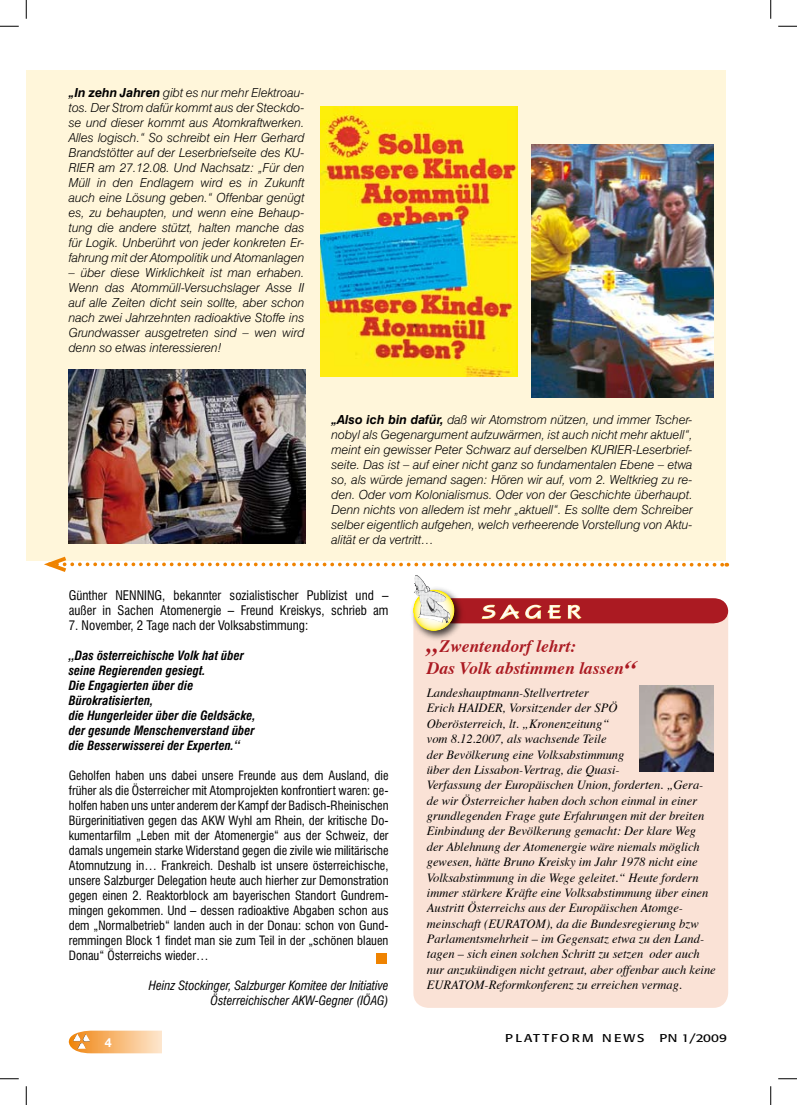
<style>
.page{position:relative;width:797px;height:1105px;background:#fff}
.page>*{position:absolute;margin:0;border:0;box-sizing:border-box;transform-origin:0 0}
.t1{font:700 18.75px "Squire D";letter-spacing:.22em;color:#fff;scale:1.5 1}
.t2{font:italic 700 17.5px/22.5px "Times";color:#ab1a22}
.t3{font:condensed 12.88px/15.5px "Swiss 721 BT";color:#000}
.t4{font:italic 300 12.5px/15px "Swiss 721 BT";color:#000;text-align:justify}
.t5{font:italic 12.5px/15.4px "Times";color:#000}
.t6{font:condensed 12.5px/15px "Swiss 721 BT";color:#000;text-align:justify}
.t7{font:italic 700 condensed 12.5px/15px "Swiss 721 BT";color:#000}
.t8{font:italic condensed 12.5px/15px "Swiss 721 BT";color:#000;text-align:right}
.t9{font:11.25px "Formata";letter-spacing:.15em;color:#000;scale:1.2 1}
.s1{font-weight:700}
.s2{font-size:25px}
</style>
<div class="page">
<div style="left:26px;top:70px;width:700px;height:491px;background:#fff6da"></div>
<img style="left:69px;top:369px;width:236px;height:175px">
<img style="left:532px;top:145px;width:181px;height:253px">
<img style="left:320px;top:107px;width:197px;height:270px">
<svg style="left:44px;top:556px;width:683px;height:16px"></svg>
<div style="left:413px;top:601px;width:315px;height:407px;background:#fae2d6;border-radius:15px"></div>
<div style="left:409px;top:586px;width:57px;height:56px;background:#000;opacity:.75"></div>
<svg style="left:413px;top:590px;width:41px;height:41px"></svg>
<img style="left:413px;top:575px;width:37px;height:48px">
<img style="left:639px;top:685px;width:74px;height:86px">
<svg style="left:437px;top:598px;width:291px;height:25px;background:#b33634"></svg>
<div style="left:376px;top:953px;width:11px;height:10px;background:#ef8300"></div>
<svg style="left:0;top:25px;width:19px;height:2px"></svg>
<svg style="left:778px;top:25px;width:19px;height:2px"></svg>
<svg style="left:0;top:1078px;width:19px;height:1px"></svg>
<svg style="left:778px;top:1078px;width:19px;height:1px"></svg>
<svg style="left:25px;top:0;width:2px;height:19px"></svg>
<svg style="left:25px;top:1086px;width:2px;height:19px"></svg>
<svg style="left:770px;top:0;width:1px;height:19px"></svg>
<svg style="left:770px;top:1086px;width:1px;height:19px"></svg>
<svg style="left:69px;top:1031px;width:93px;height:22px;background:#f7bf81"></svg>
<p class="t4" style="left:69px;top:84px;width:237px"><span class="s1">„In zehn Jahren</span> gibt es nur mehr Elektroau&shy;tos. Der Strom dafür kommt aus der Steckdo&shy;se und dieser kommt aus Atomkraftwerken.<br>Alles logisch.“ So schreibt ein Herr Gerhard Brandstötter auf der Leserbriefseite des KU-RIER am 27.12.08. Und Nachsatz: „Für den Müll in den Endlagern wird es in Zukunft auch eine Lösung geben.“ Offenbar genügt es, zu behaupten, und wenn eine Behaup&shy;tung die andere stützt, halten manche das für Logik. Unberührt von jeder konkreten Er&shy;fahrung mit der Atompolitik und Atomanlagen</p>
<p class="t4" style="left:69px;top:264px;width:237px">– über diese Wirklichkeit ist man erhaben.<br>Wenn das Atommüll-Versuchslager Asse II auf alle Zeiten dicht sein sollte, aber schon nach zwei Jahrzehnten radioaktive Stoffe ins Grundwasser ausgetreten sind – wen wird denn so etwas interessieren!</p>
<p class="t4" style="left:331px;top:412px;width:363px"><span class="s1">„Also ich bin dafür,</span> daß wir Atomstrom nützen, und immer Tscher&shy;nobyl als Gegenargument aufzuwärmen, ist auch nicht mehr aktuell“, meint ein gewisser Peter Schwarz auf derselben KURIER-Leserbrief&shy;seite. Das ist – auf einer nicht ganz so fundamentalen Ebene – etwa so, als würde jemand sagen: Hören wir auf, vom 2. Weltkrieg zu re&shy;den. Oder vom Kolonialismus. Oder von der Geschichte überhaupt.<br>Denn nichts von alledem ist mehr „aktuell“. Es sollte dem Schreiber selber eigentlich aufgehen, welch verheerende Vorstellung von Aktu&shy;alität er da vertritt…</p>
<p class="t3" style="left:69px;top:587px;width:321px">Günther NENNING, bekannter sozialistischer Publizist und – außer in Sachen Atomenergie – Freund Kreiskys, schrieb am</p>
<p class="t3" style="left:69px;top:618px;width:241px">7. November, 2 Tage nach der Volksabstimmung:</p>
<p class="t7" style="left:69px;top:648px;width:188px">„Das österreichische Volk hat über seine Regierenden gesiegt.<br>Die Engagierten über die<br>Bürokratisierten,<br>die Hungerleider über die Geldsäcke, der gesunde Menschenverstand über die Besserwisserei der Experten.“</p>
<p class="t6" style="left:69px;top:768px;width:321px">Geholfen haben uns dabei unsere Freunde aus dem Ausland, die früher als die Österreicher mit Atomprojekten konfrontiert waren: ge&shy;holfen haben uns unter anderem der Kampf der Badisch-Rheinischen Bürgerinitiativen gegen das AKW Wyhl am Rhein, der kritische Do&shy;kumentarfilm „Leben mit der Atomenergie“ aus der Schweiz, der damals ungemein starke Widerstand gegen die zivile wie militärische Atomnutzung in… Frankreich. Deshalb ist unsere österreichische, unsere Salzburger Delegation heute auch hierher zur Demonstration gegen einen 2. Reaktorblock am bayerischen Standort Gundrem&shy;mingen gekommen. Und – dessen radioaktive Abgaben schon aus dem „Normalbetrieb“ landen auch in der Donau: schon von Gund&shy;remmingen Block 1 findet man sie zum Teil in der „schönen blauen Donau“ Österreichs wieder…</p>
<p class="t8" style="left:149px;top:978px;width:241px">Heinz Stockinger, Salzburger Komitee der Initiative<br>Österreichischer AKW-Gegner (IÖAG)</p>
<h1 class="t1" style="left:482px;top:602px;width:67px">SAGER</h1>
<h2 class="t2" style="left:427px;top:633px;width:211px"><span class="s2">„</span>Zwentendorf lehrt:<br>Das Volk abstimmen lassen<span class="s2">“</span></h2>
<p class="t5" style="left:427px;top:684px;width:290px">Landeshauptmann-Stellvertreter<br>Erich HAIDER, Vorsitzender der SPÖ<br>Oberösterreich, lt. „Kronenzeitung“<br>vom 8.12.2007, als wachsende Teile<br>der Bevölkerung eine Volksabstimmung<br>über den Lissabon-Vertrag, die Quasi-<br>Verfassung der Europäischen Union, forderten. „Gera&shy;de wir Österreicher haben doch schon einmal in einer grundlegenden Frage gute Erfahrungen mit der breiten Einbindung der Bevölkerung gemacht: Der klare Weg der Ablehnung der Atomenergie wäre niemals möglich gewesen, hätte Bruno Kreisky im Jahr 1978 nicht eine Volksabstimmung in die Wege geleitet.“ Heute fordern immer stärkere Kräfte eine Volksabstimmung über einen Austritt Österreichs aus der Europäischen Atomge&shy;meinschaft (EURATOM), da die Bundesregierung bzw Parlamentsmehrheit – im Gegensatz etwa zu den Land&shy;tagen – sich einen solchen Schritt zu setzen oder auch nur anzukündigen nicht getraut, aber offenbar auch keine EURATOM-Reformkonferenz zu erreichen vermag.</p>
<p class="t9" style="left:505px;top:1031px;width:118px">PLATTFORM NEWS</p>
<p class="t9" style="left:659px;top:1031px;width:58px">PN 1/2009</p>
</div>
